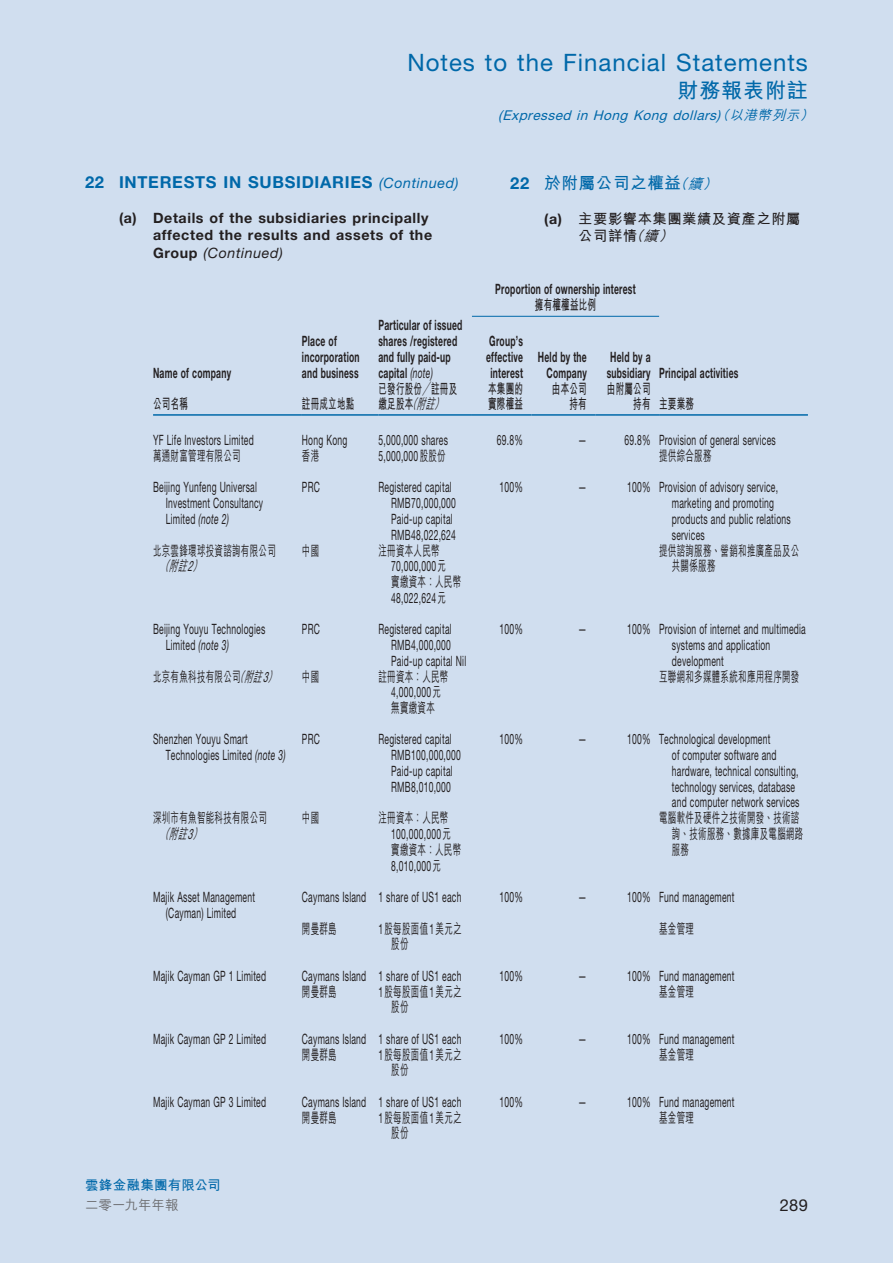
<style>
.page{position:relative;width:893px;height:1263px;background:#d0deef}
.page>*{position:absolute;margin:0;border:0;box-sizing:border-box;transform-origin:0 0}
.t1{font:24px "Helvetica Neue";letter-spacing:.04em;color:#0068a9}
.t2{font:21px "M Hei HK Bold E Ten B5 H";letter-spacing:.04em;color:#0068a9}
.t3{font:700 16.5px "Helvetica Neue";letter-spacing:.04em;color:#0068a9}
.t4{font:16.5px "M Hei HK Bold E Ten B5 H";letter-spacing:.04em;color:#0068a9}
.t5{font:16.5px "Helvetica Neue";color:#231f20}
.t6{font:14.25px/15.8px "Helvetica Neue";letter-spacing:.03em;color:#231f20;scale:.6 1}
.t7{font:14.25px/15.8px "M Hei HK Medium E Ten B5 H";letter-spacing:.03em;color:#231f20;scale:.6 1}
.t8{font:700 14.25px/15.8px "Helvetica Neue";letter-spacing:.03em;color:#231f20;scale:.6 1}
.t9{font:700 14.25px/17.2px "Helvetica Neue";letter-spacing:.03em;color:#231f20}
.t10{font:14.25px/15.8px "M Hei HK Bold E Ten B5 H";letter-spacing:.03em;color:#231f20;scale:.6 1}
.t11{font:14.25px/17.2px "M Hei HK Bold E Ten B5 H";letter-spacing:.03em;color:#231f20}
.t12{font:italic 13.5px "Helvetica Neue";color:#0068a9}
.t13{font:13.5px "M Hei HK Bold E Ten B5 H";letter-spacing:.015em;color:#0068a9}
.t14{font:13.5px "M Hei HK Medium E Ten B5 H";color:#6c6d70}
.s1{font-family:"M Hei HK Medium E Ten B5 H"}
.s2{font-weight:400;font-style:italic;font-size:14.25px}
.s3{font-weight:400;font-style:italic}
.s4{font-family:"Helvetica Neue";font-weight:700}
.s5{font-family:"M Hei HK Medium E Ten B5 H";font-style:italic;font-size:14.25px}
.s6{font-family:"M Hei HK Medium E Ten B5 H";font-style:italic}
.s7{font-style:italic}
.s8{font-family:"Helvetica Neue";font-style:italic}
.s9{font-family:"Helvetica Neue"}
</style>
<div class="page">
<hr style="left:472px;top:316px;width:187px;height:1px;background:#0068a9">
<hr style="left:153px;top:414px;width:149px;height:2px;background:#0068a9">
<hr style="left:302px;top:414px;width:76px;height:2px;background:#0068a9">
<hr style="left:378px;top:414px;width:94px;height:2px;background:#0068a9">
<hr style="left:472px;top:414px;width:59px;height:2px;background:#0068a9">
<hr style="left:531px;top:414px;width:64px;height:2px;background:#0068a9">
<hr style="left:595px;top:414px;width:64px;height:2px;background:#0068a9">
<hr style="left:659px;top:414px;width:149px;height:2px;background:#0068a9">
<h1 class="t1" style="left:407px;top:54px;width:402px">Notes to the Financial Statements</h1>
<h2 class="t2" style="left:677px;top:82px;width:132px">財務報表附註</h2>
<p class="t12" style="left:498px;top:110px;width:320px">(Expressed in Hong Kong dollars)<span class="s1">（以港幣列示）</span></p>
<p class="t3" style="left:85px;top:177px;width:375px">22 INTERESTS IN SUBSIDIARIES <span class="s2">(Continued)</span></p>
<p class="t9" style="left:153px;top:211px;width:281px;text-indent:-34px">(a) Details of the subsidiaries principally affected the results and assets of the<br>Group <span class="s3">(Continued)</span></p>
<p class="t4" style="left:510px;top:177px;width:212px"><span class="s4">22</span> 於附屬公司之權益<span class="s5">（續）</span></p>
<p class="t11" style="left:578px;top:212px;width:224px;text-indent:-34px"><span class="s4">(a)</span> 主要影響本集團業績及資產之附屬公司詳情<span class="s6">（續）</span></p>
<p class="t8" style="left:495px;top:283px;width:236px">Proportion of ownership interest</p>
<p class="t10" style="left:535px;top:299px;width:104px">擁有權權益比例</p>
<p class="t8" style="left:153px;top:366px;width:132px">Name of company</p>
<p class="t8" style="left:302px;top:334px;width:98px">Place of incorporation and business</p>
<p class="t10" style="left:153px;top:398px;width:60px">公司名稱</p>
<p class="t10" style="left:302px;top:398px;width:89px">註冊成立地點</p>
<p class="t8" style="left:378px;top:319px;width:141px">Particular of issued shares /registered and fully paid-up capital <span class="s3">(note)</span></p>
<p class="t8" style="left:486px;top:334px;width:63px;text-align:justify">Group’s effective interest</p>
<p class="t8" style="left:538px;top:350px;width:83px;text-align:right">Held by the<br>Company</p>
<p class="t8" style="left:607px;top:350px;width:221px">Held by a<br>subsidiary Principal activities</p>
<p class="t10" style="left:378px;top:382px;width:133px">已發行股份╱註冊及繳足股本<span class="s6">（附註）</span></p>
<p class="t10" style="left:488px;top:382px;width:60px">本集團的實際權益</p>
<p class="t10" style="left:552px;top:382px;width:60px;text-align:right">由本公司持有</p>
<p class="t10" style="left:633px;top:382px;width:103px;text-indent:-26px">由附屬公司<br>持有 主要業務</p>
<p class="t6" style="left:153px;top:434px;width:170px">YF Life Investors Limited</p>
<p class="t6" style="left:302px;top:434px;width:77px">Hong Kong</p>
<p class="t6" style="left:378px;top:434px;width:117px">5,000,000 shares</p>
<p class="t6" style="left:497px;top:434px;width:45px">69.8%</p>
<p class="t6" style="left:578px;top:434px;width:16px">—</p>
<p class="t6" style="left:624px;top:434px;width:254px">69.8% Provision of general services</p>
<p class="t7" style="left:153px;top:450px;width:148px">萬通財富管理有限公司</p>
<p class="t7" style="left:302px;top:450px;width:30px">香港</p>
<p class="t6" style="left:378px;top:450px;width:114px">5,000,000<span class="s1">股股份</span></p>
<p class="t7" style="left:659px;top:450px;width:89px">提供綜合服務</p>
<p class="t6" style="left:166px;top:481px;width:164px;text-indent:-13px">Beijing Yunfeng Universal<br>Investment Consultancy<br>Limited <span class="s7">(note 2)</span></p>
<p class="t6" style="left:302px;top:481px;width:32px">PRC</p>
<p class="t6" style="left:391px;top:481px;width:109px;text-indent:-13px">Registered capital<br>RMB70,000,000<br>Paid-up capital<br>RMB48,022,624</p>
<p class="t6" style="left:499px;top:481px;width:41px">100%</p>
<p class="t6" style="left:578px;top:481px;width:16px">—</p>
<p class="t6" style="left:672px;top:481px;width:200px;text-indent:-45px">100% Provision of advisory service, marketing and promoting products and public relations services</p>
<p class="t7" style="left:160px;top:544px;width:194px;text-indent:-7px">北京雲鋒環球投資諮詢有限公司<span class="s7">（附註</span><span class="s8">2</span><span class="s7">）</span></p>
<p class="t7" style="left:302px;top:544px;width:30px">中國</p>
<p class="t7" style="left:378px;top:544px;width:104px">注冊資本人民幣</p>
<p class="t7" style="left:672px;top:544px;width:214px;text-indent:-13px">提供諮詢服務、營銷和推廣產品及公共關係服務</p>
<p class="t6" style="left:391px;top:560px;width:93px">70,000,000<span class="s1">元</span></p>
<p class="t7" style="left:391px;top:576px;width:118px">實繳資本：人民幣</p>
<p class="t6" style="left:391px;top:591px;width:93px">48,022,624<span class="s1">元</span></p>
<p class="t6" style="left:166px;top:623px;width:167px;text-indent:-13px">Beijing Youyu Technologies<br>Limited <span class="s7">(note 3)</span></p>
<p class="t6" style="left:302px;top:623px;width:32px">PRC</p>
<p class="t6" style="left:391px;top:623px;width:127px;text-indent:-13px">Registered capital<br>RMB4,000,000<br>Paid-up capital Nil</p>
<p class="t6" style="left:499px;top:623px;width:41px">100%</p>
<p class="t6" style="left:578px;top:623px;width:16px">—</p>
<p class="t6" style="left:672px;top:623px;width:225px;text-indent:-45px">100% Provision of internet and multimedia systems and application development</p>
<p class="t7" style="left:153px;top:670px;width:213px">北京有魚科技有限公司<span class="s7">（附註</span><span class="s8">3</span><span class="s7">）</span></p>
<p class="t7" style="left:302px;top:670px;width:30px">中國</p>
<p class="t7" style="left:378px;top:670px;width:118px">註冊資本：人民幣</p>
<p class="t6" style="left:391px;top:686px;width:84px">4,000,000<span class="s1">元</span></p>
<p class="t7" style="left:391px;top:702px;width:74px">無實繳資本</p>
<p class="t7" style="left:659px;top:670px;width:235px">互聯網和多媒體系統和應用程序開發</p>
<p class="t6" style="left:166px;top:733px;width:201px;text-indent:-13px">Shenzhen Youyu Smart<br>Technologies Limited <span class="s7">(note 3)</span></p>
<p class="t6" style="left:302px;top:733px;width:32px">PRC</p>
<p class="t6" style="left:391px;top:733px;width:118px;text-indent:-13px">Registered capital<br>RMB100,000,000<br>Paid-up capital<br>RMB8,010,000</p>
<p class="t6" style="left:499px;top:733px;width:41px">100%</p>
<p class="t6" style="left:578px;top:733px;width:16px">—</p>
<p class="t6" style="left:672px;top:733px;width:214px;text-indent:-45px">100% Technological development<br>of computer software and hardware, technical consulting, technology services, database and computer network services</p>
<p class="t7" style="left:160px;top:812px;width:180px;text-indent:-7px">深圳市有魚智能科技有限公司<span class="s7">（附註</span><span class="s8">3</span><span class="s7">）</span></p>
<p class="t7" style="left:302px;top:812px;width:30px">中國</p>
<p class="t7" style="left:378px;top:812px;width:118px">注冊資本：人民幣</p>
<p class="t7" style="left:672px;top:812px;width:221px;text-indent:-13px">電腦軟件及硬件之技術開發、技術諮詢、技術服務、數據庫及電腦網路服務</p>
<p class="t6" style="left:391px;top:828px;width:101px">100,000,000<span class="s1">元</span></p>
<p class="t7" style="left:391px;top:844px;width:118px">實繳資本：人民幣</p>
<p class="t6" style="left:391px;top:859px;width:84px">8,010,000<span class="s1">元</span></p>
<p class="t6" style="left:153px;top:890px;width:172px;text-align:center">Majik Asset Management (Cayman) Limited</p>
<p class="t6" style="left:302px;top:890px;width:267px">Caymans Island 1 share of US1 each</p>
<p class="t6" style="left:499px;top:890px;width:41px">100%</p>
<p class="t6" style="left:578px;top:890px;width:16px">—</p>
<p class="t6" style="left:627px;top:890px;width:181px">100% Fund management</p>
<p class="t7" style="left:302px;top:922px;width:60px">開曼群島</p>
<p class="t7" style="left:391px;top:922px;width:119px;text-indent:-13px"><span class="s9">1</span>股每股面值<span class="s9">1</span>美元之股份</p>
<p class="t7" style="left:659px;top:922px;width:60px">基金管理</p>
<p class="t6" style="left:153px;top:969px;width:190px">Majik Cayman GP 1 Limited</p>
<p class="t6" style="left:302px;top:969px;width:267px">Caymans Island 1 share of US1 each</p>
<p class="t6" style="left:499px;top:969px;width:41px">100%</p>
<p class="t6" style="left:578px;top:969px;width:16px">—</p>
<p class="t6" style="left:627px;top:969px;width:181px">100% Fund management</p>
<p class="t7" style="left:302px;top:985px;width:60px">開曼群島</p>
<p class="t7" style="left:391px;top:985px;width:119px;text-indent:-13px"><span class="s9">1</span>股每股面值<span class="s9">1</span>美元之股份</p>
<p class="t7" style="left:659px;top:985px;width:60px">基金管理</p>
<p class="t6" style="left:153px;top:1032px;width:190px">Majik Cayman GP 2 Limited</p>
<p class="t6" style="left:302px;top:1032px;width:267px">Caymans Island 1 share of US1 each</p>
<p class="t6" style="left:499px;top:1032px;width:41px">100%</p>
<p class="t6" style="left:578px;top:1032px;width:16px">—</p>
<p class="t6" style="left:627px;top:1032px;width:181px">100% Fund management</p>
<p class="t7" style="left:302px;top:1048px;width:60px">開曼群島</p>
<p class="t7" style="left:391px;top:1048px;width:119px;text-indent:-13px"><span class="s9">1</span>股每股面值<span class="s9">1</span>美元之股份</p>
<p class="t7" style="left:659px;top:1048px;width:60px">基金管理</p>
<p class="t6" style="left:153px;top:1095px;width:190px">Majik Cayman GP 3 Limited</p>
<p class="t6" style="left:302px;top:1095px;width:267px">Caymans Island 1 share of US1 each</p>
<p class="t6" style="left:499px;top:1095px;width:41px">100%</p>
<p class="t6" style="left:578px;top:1095px;width:16px">—</p>
<p class="t6" style="left:627px;top:1095px;width:181px">100% Fund management</p>
<p class="t7" style="left:302px;top:1111px;width:60px">開曼群島</p>
<p class="t7" style="left:391px;top:1111px;width:119px;text-indent:-13px"><span class="s9">1</span>股每股面值<span class="s9">1</span>美元之股份</p>
<p class="t7" style="left:659px;top:1111px;width:60px">基金管理</p>
<p class="t13" style="left:85px;top:1180px;width:137px">雲鋒金融集團有限公司</p>
<p class="t14" style="left:85px;top:1199px;width:95px">二零一九年年報</p>
<p class="t5" style="left:780px;top:1199px;width:30px">289</p>
</div>
